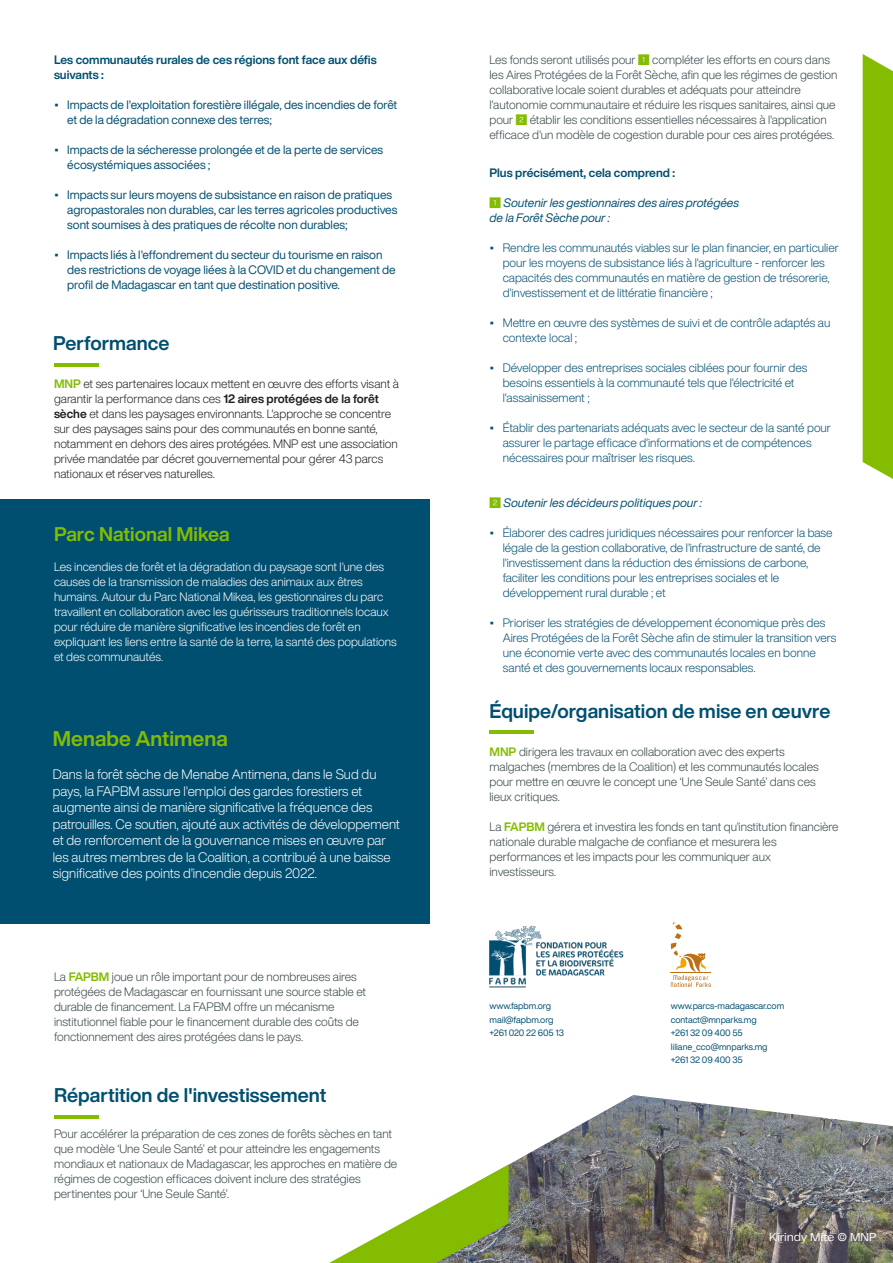
<style>
.page{position:relative;width:893px;height:1263px;background:#fff}
.page>*{position:absolute;margin:0;border:0;box-sizing:border-box;transform-origin:0 0}
.t1{font:700 21px "Helvetica Now Display";color:#83bc00}
.t2{font:700 19.5px "Helvetica Now Display";color:#004f71}
.t3{font:700 19.5px "Helvetica Now Display";color:#83bc00}
.t4{font:300 13.5px/16.5px "Helvetica Now Display";color:#fff}
.t5{font:300 12px/15px "Helvetica Now Display";color:#364649}
.t6{font:300 12px/15px "Helvetica Now Display";color:#004f71}
.t7{font:12px/15px "Helvetica Now Display";color:#004f71}
.t8{font:300 12px/15px "Helvetica Now Display";color:#fff}
.t9{font:300 12px/15px "Helvetica Now Display";color:#231f20}
.t10{font:italic 12px/15px "Helvetica Now Display";color:#004f71}
.t11{font:700 12px/15px "Helvetica Now Display";color:#004f71}
.t12{font:12px "Telegraf";letter-spacing:-.01em;color:#fff}
.t13{font:9px/13.5px "Helvetica Now Display";color:#004f71}
.s1{font-family:"Times New Roman"}
.s2{font-weight:700;color:#83bc00}
.s3{font-weight:700}
.s4{color:#83bc00}
.s5{font-weight:300;font-style:normal;color:#83bc00}
.s6{font-family:"Times New Roman";font-weight:400}
</style>
<div class="page">
<img style="left:508px;top:1095px;width:385px;height:168px">
<svg style="left:329px;top:1165px;width:179px;height:98px"></svg>
<div style="left:863px;top:54px;width:30px;height:425px;background:#83bc00"></div>
<div style="left:0;top:499px;width:429px;height:425px;background:#004f71"></div>
<svg style="left:671px;top:922px;width:40px;height:65px"></svg>
<img style="left:489px;top:925px;width:135px;height:63px">
<hr style="left:54px;top:363px;width:45px;height:4px;background:#83bc00">
<hr style="left:54px;top:1115px;width:45px;height:4px;background:#83bc00">
<hr style="left:489px;top:730px;width:45px;height:4px;background:#83bc00">
<p class="t11" style="left:54px;top:52px;width:324px">Les communautés rurales de ces régions font face aux défis suivants :</p>
<p class="t7" style="left:67px;top:97px;width:331px;text-indent:-13px"><span class="s1">▪</span> Impacts de l'exploitation forestière illégale, des incendies de forêt et de la dégradation connexe des terres;</p>
<p class="t7" style="left:67px;top:142px;width:317px;text-indent:-13px"><span class="s1">▪</span> Impacts de la sécheresse prolongée et de la perte de services écosystémiques associées ;</p>
<p class="t7" style="left:67px;top:187px;width:332px;text-indent:-13px"><span class="s1">▪</span> Impacts sur leurs moyens de subsistance en raison de pratiques agropastorales non durables, car les terres agricoles productives sont soumises à des pratiques de récolte non durables;</p>
<p class="t7" style="left:67px;top:247px;width:330px;text-indent:-13px"><span class="s1">▪</span> Impacts liés à l'effondrement du secteur du tourisme en raison des restrictions de voyage liées à la COVID et du changement de profil de Madagascar en tant que destination positive.</p>
<h2 class="t2" style="left:53px;top:330px;width:118px">Performance</h2>
<p class="t9" style="left:54px;top:376px;width:346px"><span class="s2">MNP</span> et ses partenaires locaux mettent en œuvre des efforts visant à garantir la performance dans ces <span class="s3">12 aires protégées de la forêt sèche</span> et dans les paysages environnants. L'approche se concentre sur des paysages sains pour des communautés en bonne santé, notamment en dehors des aires protégées. MNP est une association privée mandatée par décret gouvernemental pour gérer 43 parcs nationaux et réserves naturelles.</p>
<h2 class="t3" style="left:54px;top:520px;width:177px">Parc National Mikea</h2>
<p class="t8" style="left:54px;top:559px;width:344px">Les incendies de forêt et la dégradation du paysage sont l'une des causes de la transmission de maladies des animaux aux êtres humains. Autour du Parc National Mikea, les gestionnaires du parc travaillent en collaboration avec les guérisseurs traditionnels locaux pour réduire de manière significative les incendies de forêt en expliquant les liens entre la santé de la terre, la santé des populations et des communautés.</p>
<h1 class="t1" style="left:53px;top:724px;width:176px">Menabe Antimena</h1>
<p class="t4" style="left:53px;top:766px;width:349px">Dans la forêt sèche de Menabe Antimena, dans le Sud du pays, la FAPBM assure l'emploi des gardes forestiers et augmente ainsi de manière significative la fréquence des patrouilles. Ce soutien, ajouté aux activités de développement et de renforcement de la gouvernance mises en œuvre par les autres membres de la Coalition, a contribué à une baisse significative des points d'incendie depuis 2022.</p>
<p class="t5" style="left:54px;top:969px;width:314px">La <span class="s2">FAPBM</span> joue un rôle important pour de nombreuses aires protégées de Madagascar en fournissant une source stable et durable de financement. La FAPBM offre un mécanisme institutionnel fiable pour le financement durable des coûts de fonctionnement des aires protégées dans le pays.</p>
<h2 class="t2" style="left:54px;top:1082px;width:274px">Répartition de l'investissement</h2>
<p class="t5" style="left:54px;top:1126px;width:345px">Pour accélérer la préparation de ces zones de forêts sèches en tant que modèle ‘Une Seule Santé’ et pour atteindre les engagements mondiaux et nationaux de Madagascar, les approches en matière de régimes de cogestion efficaces doivent inclure des stratégies pertinentes pour ‘Une Seule Santé’.</p>
<p class="t5" style="left:489px;top:52px;width:349px">Les fonds seront utilisés pour <span class="s4">1</span> compléter les efforts en cours dans les Aires Protégées de la Forêt Sèche, afin que les régimes de gestion collaborative locale soient durables et adéquats pour atteindre l'autonomie communautaire et réduire les risques sanitaires, ainsi que pour <span class="s4">2</span> établir les conditions essentielles nécessaires à l'application efficace d'un modèle de cogestion durable pour ces aires protégées.</p>
<p class="t11" style="left:489px;top:165px;width:187px">Plus précisément, cela comprend :</p>
<p class="t10" style="left:489px;top:195px;width:251px"><span class="s5">1</span> Soutenir les gestionnaires des aires protégées de la Forêt Sèche pour :</p>
<p class="t6" style="left:503px;top:240px;width:338px;text-indent:-13px"><span class="s6">▪</span> Rendre les communautés viables sur le plan financier, en particulier pour les moyens de subsistance liés à l'agriculture - renforcer les capacités des communautés en matière de gestion de trésorerie, d'investissement et de littératie financière ;</p>
<p class="t6" style="left:503px;top:315px;width:329px;text-indent:-13px"><span class="s6">▪</span> Mettre en œuvre des systèmes de suivi et de contrôle adaptés au contexte local ;</p>
<p class="t6" style="left:503px;top:360px;width:306px;text-indent:-13px"><span class="s6">▪</span> Développer des entreprises sociales ciblées pour fournir des besoins essentiels à la communauté tels que l'électricité et l'assainissement ;</p>
<p class="t6" style="left:503px;top:420px;width:330px;text-indent:-13px"><span class="s6">▪</span> Établir des partenariats adéquats avec le secteur de la santé pour assurer le partage efficace d'informations et de compétences nécessaires pour maîtriser les risques.</p>
<p class="t10" style="left:489px;top:495px;width:214px"><span class="s5">2</span> Soutenir les décideurs politiques pour :</p>
<p class="t6" style="left:503px;top:525px;width:331px;text-indent:-13px"><span class="s6">▪</span> Élaborer des cadres juridiques nécessaires pour renforcer la base légale de la gestion collaborative, de l'infrastructure de santé, de l'investissement dans la réduction des émissions de carbone, faciliter les conditions pour les entreprises sociales et le développement rural durable ; et</p>
<p class="t6" style="left:503px;top:615px;width:335px;text-indent:-13px"><span class="s6">▪</span> Prioriser les stratégies de développement économique près des Aires Protégées de la Forêt Sèche afin de stimuler la transition vers une économie verte avec des communautés locales en bonne santé et des gouvernements locaux responsables.</p>
<h2 class="t2" style="left:489px;top:697px;width:342px">Équipe/organisation de mise en œuvre</h2>
<p class="t5" style="left:489px;top:744px;width:331px"><span class="s2">MNP</span> dirigera les travaux en collaboration avec des experts malgaches (membres de la Coalition) et les communautés locales pour mettre en œuvre le concept une ‘Une Seule Santé’ dans ces lieux critiques.</p>
<p class="t5" style="left:489px;top:819px;width:351px">La <span class="s2">FAPBM</span> gérera et investira les fonds en tant qu'institution financière nationale durable malgache de confiance et mesurera les performances et les impacts pour les communiquer aux investisseurs.</p>
<p class="t13" style="left:489px;top:999px;width:76px">www.fapbm.org mail@fapbm.org +261 020 22 605 13</p>
<p class="t13" style="left:671px;top:999px;width:115px">www.parcs-madagascar.com contact@mnparks.mg<br>+261 32 09 400 55 liliane_cco@mnparks.mg +261 32 09 400 35</p>
<p class="t12" style="left:769px;top:1229px;width:109px">Kirindy Mite © MNP</p>
</div>
